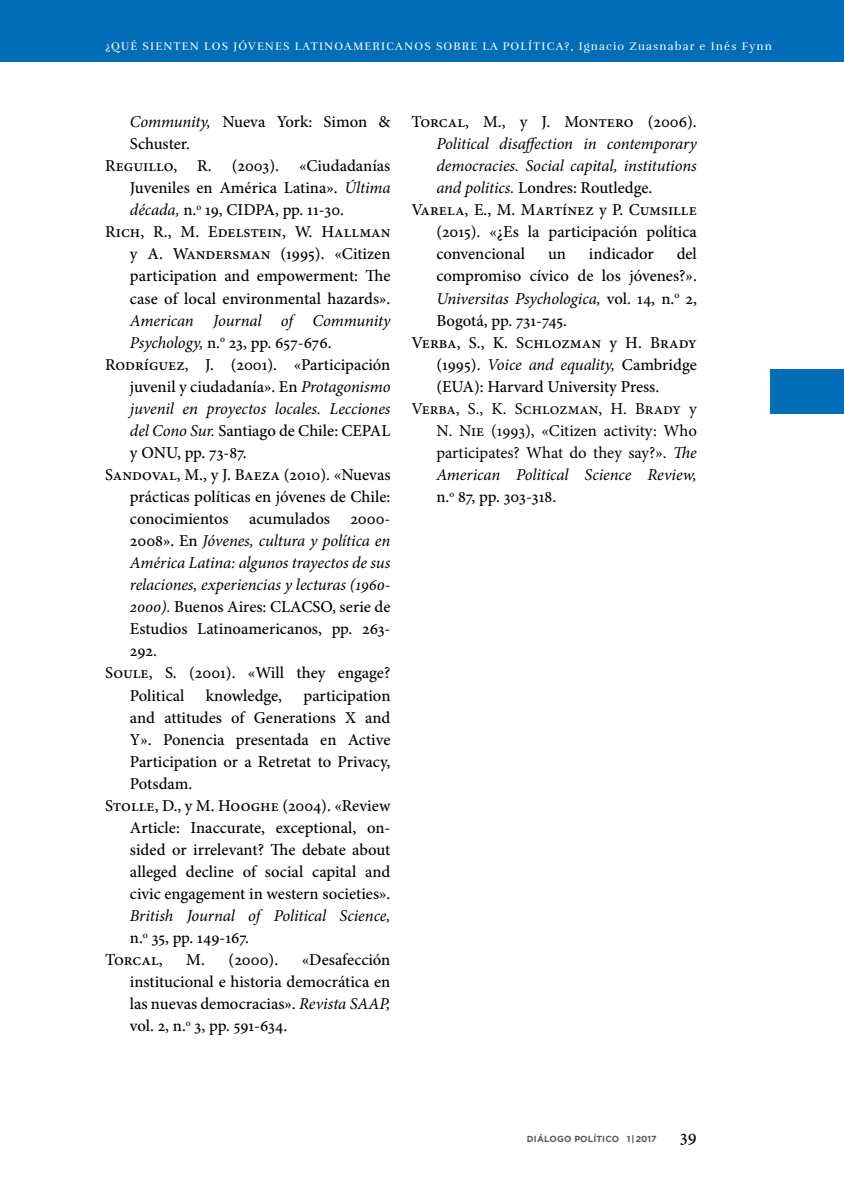
<style>
.page{position:relative;width:844px;height:1191px;background:#fff}
.page>*{position:absolute;margin:0;border:0;box-sizing:border-box;transform-origin:0 0}
.t1{font:500 18.38px "Minion Pro";color:#000}
.t2{font:500 16.62px/22.1px "Minion Pro";color:#000;text-align:justify}
.t3{font:italic 16.62px "Minion Pro";letter-spacing:-.01em;color:#000}
.t4{font:16.62px/22.1px "Minion Pro";color:#000;text-align:justify}
.t5{font:11.38px "Rufina";letter-spacing:.105em;color:#fff}
.t6{font:700 8.75px "Gotham";letter-spacing:.015em;color:#58595b}
.s1{font-weight:400;font-style:italic}
.s2{font-weight:500;font-style:normal}
.s3{font-style:italic}
.s4{font-weight:500}
</style>
<div class="page">
<div style="left:0;top:0;width:843px;height:62px;background:#006db6"></div>
<div style="left:770px;top:370px;width:73px;height:44px;background:#006db6"></div>
<p class="t5" style="left:105px;top:39px;width:55px">¿QUÉ SIENTEN</p>
<p class="t5" style="left:204px;top:39px;width:54px">LO S JÓVENE</p>
<p class="t5" style="left:283px;top:39px;width:22px">S LATINOAMERICANO</p>
<p class="t5" style="left:424px;top:39px;width:29px">S SOBRE</p>
<p class="t5" style="left:482px;top:39px;width:29px">LA POLÍTICA</p>
<p class="t5" style="left:564px;top:39px;width:209px">?, IGNACIO ZUASNABAR E INÉS FYNN</p>
<p class="t2" style="left:130px;top:111px;width:262px"><span class="s1">Community,</span> Nueva York: Simon &amp;</p>
<p class="t2" style="left:130px;top:133px;width:61px">Schuster.</p>
<p class="t2" style="left:105px;top:155px;width:287px">Reguillo, R. (2003). «Ciudadanías</p>
<p class="t2" style="left:130px;top:177px;width:262px">Juveniles en América Latina». <span class="s1">Última</span></p>
<p class="t2" style="left:130px;top:199px;width:216px"><span class="s1">década,</span> n.<sup>o</sup> 19, CIDPA, pp. 11-30.</p>
<p class="t2" style="left:105px;top:221px;width:287px">Rich, R., M. Edelstein, W. Hallman</p>
<p class="t2" style="left:130px;top:243px;width:262px">y A. Wandersman (1995). «Citizen</p>
<p class="t2" style="left:130px;top:265px;width:262px">participation and empowerment: The</p>
<p class="t2" style="left:130px;top:287px;width:262px">case of local environmental hazards».</p>
<p class="t3" style="left:130px;top:309px;width:262px">American Journal of Community</p>
<p class="t2" style="left:130px;top:331px;width:203px"><span class="s1">Psychology,</span> n.<sup>o</sup> 23, pp. 657-676.</p>
<p class="t2" style="left:105px;top:353px;width:287px">Rodríguez, J. (2001). «Participación</p>
<p class="t2" style="left:130px;top:375px;width:262px">juvenil y ciudadanía». En <span class="s1">Protagonismo</span></p>
<p class="t3" style="left:130px;top:397px;width:262px">juvenil en proyectos locales. Lecciones</p>
<p class="t2" style="left:130px;top:419px;width:262px"><span class="s1">del Cono Sur.</span> Santiago de Chile: CEPAL</p>
<p class="t2" style="left:130px;top:441px;width:118px">y ONU, pp. 73-87.</p>
<p class="t2" style="left:105px;top:464px;width:287px">Sandoval, M., y J. Baeza (2010). «Nuevas</p>
<p class="t2" style="left:130px;top:486px;width:262px">prácticas políticas en jóvenes de Chile:</p>
<p class="t2" style="left:130px;top:508px;width:262px">conocimientos acumulados 2000-</p>
<p class="t3" style="left:130px;top:529px;width:262px"><span class="s2">2008». En</span> Jóvenes, cultura y política en</p>
<p class="t3" style="left:130px;top:551px;width:262px">América Latina: algunos trayectos de sus</p>
<p class="t3" style="left:130px;top:573px;width:262px">relaciones, experiencias y lecturas (1960-</p>
<p class="t2" style="left:130px;top:596px;width:262px"><span class="s1">2000).</span> Buenos Aires: CLACSO, serie de</p>
<p class="t2" style="left:130px;top:618px;width:262px">Estudios Latinoamericanos, pp. 263-</p>
<p class="t2" style="left:130px;top:640px;width:28px">292.</p>
<p class="t2" style="left:105px;top:662px;width:287px">Soule, S. (2001). «Will they engage?</p>
<p class="t2" style="left:130px;top:684px;width:56px">Political</p>
<p class="t2" style="left:206px;top:684px;width:78px">knowledge,</p>
<p class="t2" style="left:303px;top:684px;width:88px">participation</p>
<p class="t2" style="left:130px;top:706px;width:262px">and attitudes of Generations X and</p>
<p class="t2" style="left:130px;top:728px;width:262px">Y». Ponencia presentada en Active</p>
<p class="t2" style="left:130px;top:750px;width:262px">Participation or a Retretat to Privacy,</p>
<p class="t2" style="left:130px;top:772px;width:64px">Potsdam.</p>
<p class="t2" style="left:105px;top:794px;width:287px">Stolle, D., y M. Hooghe (2004). «Review</p>
<p class="t2" style="left:130px;top:816px;width:262px">Article: Inaccurate, exceptional, on-</p>
<p class="t2" style="left:130px;top:838px;width:262px">sided or irrelevant? The debate about</p>
<p class="t2" style="left:130px;top:860px;width:262px">alleged decline of social capital and</p>
<p class="t2" style="left:130px;top:882px;width:262px">civic engagement in western societies».</p>
<p class="t3" style="left:130px;top:904px;width:262px">British Journal of Political Science,</p>
<p class="t2" style="left:130px;top:927px;width:120px">n.<sup>o</sup> 35, pp. 149-167.</p>
<p class="t2" style="left:105px;top:949px;width:59px">Torcal,</p>
<p class="t2" style="left:186px;top:949px;width:93px">M. (2000).</p>
<p class="t2" style="left:130px;top:949px;width:262px;text-indent:172px">«Desafección institucional e historia democrática en las nuevas democracias». <span class="s1">Revista SAAP, </span>vol. 2, n.<sup>o</sup> 3, pp. 591-634.</p>
<p class="t2" style="left:411px;top:111px;width:287px">Torcal, M., y J. Montero (2006).</p>
<p class="t3" style="left:436px;top:132px;width:262px">Political disaffection in contemporary</p>
<p class="t3" style="left:436px;top:154px;width:262px">democracies. Social capital, institutions</p>
<p class="t2" style="left:436px;top:177px;width:217px"><span class="s1">and politics.</span> Londres: Routledge.</p>
<p class="t2" style="left:411px;top:199px;width:287px">Varela, E., M. Martínez y P. Cumsille</p>
<p class="t2" style="left:436px;top:221px;width:262px">(2015). «¿Es la participación política</p>
<p class="t2" style="left:436px;top:243px;width:90px">convencional</p>
<p class="t2" style="left:548px;top:243px;width:20px">un</p>
<p class="t2" style="left:588px;top:243px;width:66px">indicador</p>
<p class="t2" style="left:676px;top:243px;width:22px">del</p>
<p class="t2" style="left:436px;top:265px;width:262px">compromiso cívico de los jóvenes?».</p>
<p class="t3" style="left:436px;top:287px;width:262px">Universitas Psychologica, <span class="s2">vol. 14, n.</span><sup>o</sup> <span class="s2">2,</span></p>
<p class="t2" style="left:436px;top:309px;width:132px">Bogotá, pp. 731-745.</p>
<p class="t2" style="left:411px;top:331px;width:287px">Verba, S., K. Schlozman y H. Brady</p>
<p class="t3" style="left:436px;top:353px;width:262px"><span class="s2">(1995).</span> Voice and equality, <span class="s2">Cambridge</span></p>
<p class="t2" style="left:436px;top:375px;width:224px">(EUA): Harvard University Press.</p>
<p class="t4" style="left:436px;top:397px;width:262px;text-indent:-25px">Verba, S., K. Schlozman, H. Brady y N. Nie (1993), «Citizen activity: Who participates? What do they say?». <span class="s3">The American Political Science Review, </span><span class="s4">n.</span><sup>o</sup> <span class="s4">87, pp. 303-318.</span></p>
<p class="t6" style="left:527px;top:1133px;width:131px">DIÁLOGO POLÍTICO 1 |2017</p>
<p class="t1" style="left:680px;top:1123px;width:18px">39</p>
</div>
